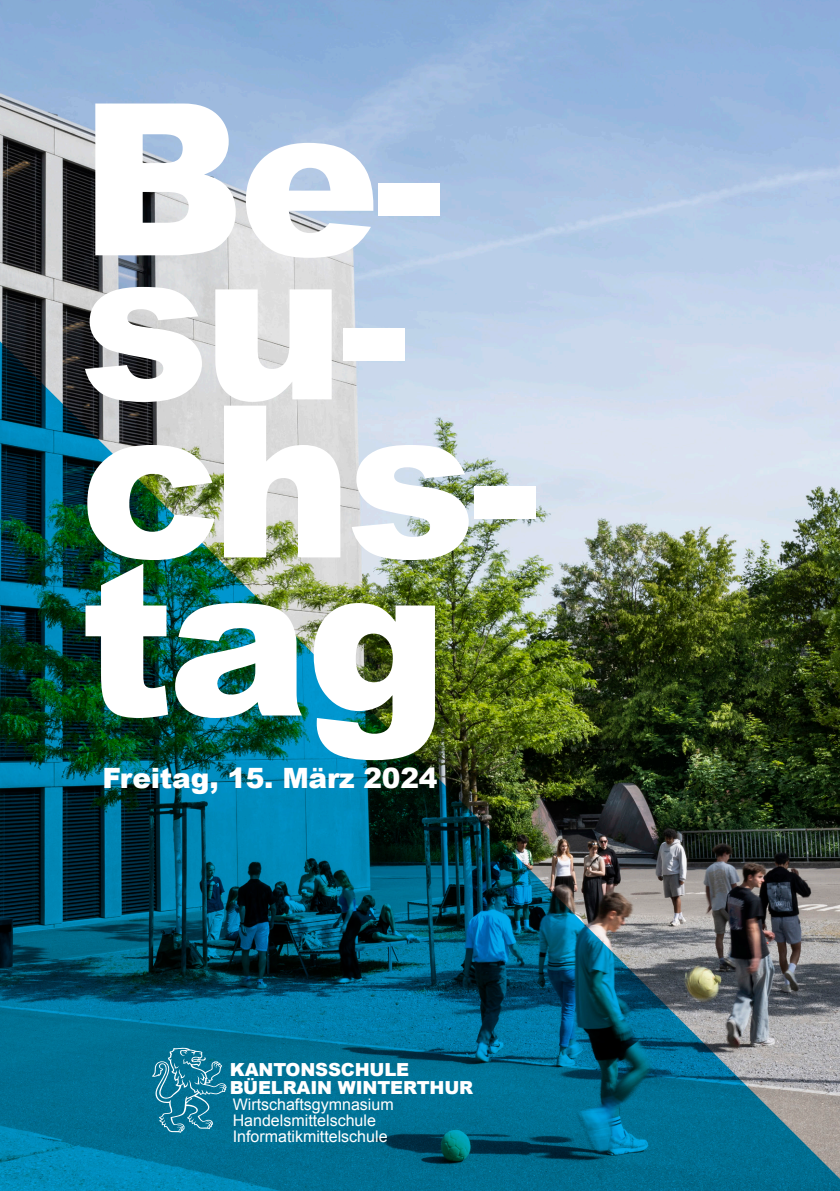
<style>
.page{position:relative;width:840px;height:1191px;background:#fff}
.page>*{position:absolute;margin:0;border:0;box-sizing:border-box;transform-origin:0 0}
.t1{font:900 212px/158px "Arial";letter-spacing:-.03em;color:#fff}
.t2{font:900 28px "Arial";letter-spacing:-.01em;color:#fff}
.t3{font:900 18px/18px "Arial";letter-spacing:-.01em;color:#fff}
.t4{font:16px "Arial";color:#fff}
</style>
<div class="page">
<img style="left:0;top:0;width:839px;height:299px">
<img style="left:0;top:299px;width:839px;height:892px">
<svg style="left:152px;top:1047px;width:74px;height:85px;background:#2484a2"></svg>
<p class="t1" style="left:80px;top:94px;width:366px">Be-</p>
<p class="t1" style="left:80px;top:238px;width:462px">su&shy;chs&shy;tag</p>
<p class="t2" style="left:102px;top:757px;width:336px">Freitag, 15. März 2024</p>
<p class="t3" style="left:230px;top:1060px;width:245px">KANTONSSCHULE<br>BÜELRAIN WINTERTHUR</p>
<p class="t4" style="left:232px;top:1094px;width:162px">Wirtschaftsgymnasium</p>
<p class="t4" style="left:232px;top:1110px;width:145px">Handelsmittelschule</p>
<p class="t4" style="left:232px;top:1126px;width:156px">Informatikmittelschule</p>
</div>
